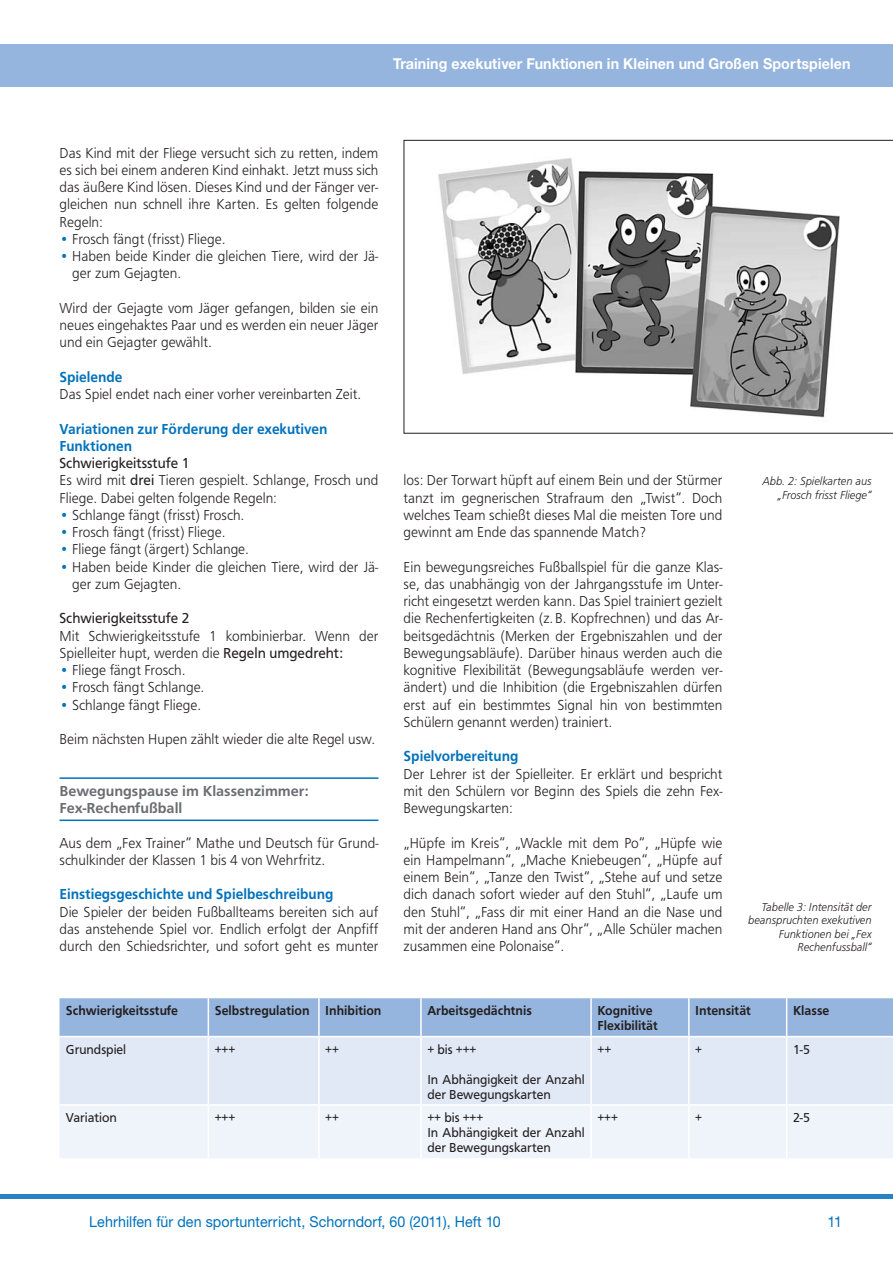
<style>
.page{position:relative;width:893px;height:1263px;background:#fff}
.page>*{position:absolute;margin:0;border:0;box-sizing:border-box;transform-origin:0 0}
.t1{font:300 15px/17.2px "Frutus T";color:#231f20;text-align:justify;scale:.95 1}
.t2{font:500 15px/17.2px "Frutus T";color:#0072bc;scale:.95 1}
.t3{font:15px "Helvetica Neue CE";letter-spacing:.005em;color:#0072bc;scale:.95 1}
.t4{font:700 15px "Helvetica Neue CE";letter-spacing:.005em;color:#fff;scale:.95 1}
.t5{font:500 15px/17.2px "Frutus T";color:#6c6d70}
.t6{font:15px "Frutus T";color:#231f20;scale:.95 1}
.t7{font:13.5px/15px "Frutus T";color:#231f20;scale:.95 1}
.t8{font:500 13.5px/15px "Frutus T";color:#231f20;scale:.95 1}
.t9{font:italic 300 12px/13.5px "Frutus T";color:#231f20;text-align:right;scale:.95 1}
.s1{color:#0072bc}
.s2{font-weight:400}
</style>
<div class="page">
<div style="left:0;top:1194px;width:893px;height:5px;background:#2783c5"></div>
<div style="left:0;top:44px;width:893px;height:43px;background:#95b5de"></div>
<hr style="left:60px;top:777px;width:318px;height:2px;background:#0072bc">
<hr style="left:60px;top:819px;width:318px;height:2px;background:#0072bc">
<svg style="left:404px;top:140px;width:489px;height:294px"></svg>
<div style="left:60px;top:998px;width:833px;height:38px;background:#95b5de"></div>
<div style="left:60px;top:1037px;width:833px;height:67px;background:#e1e9f6"></div>
<div style="left:60px;top:1106px;width:833px;height:52px;background:#eff4fa"></div>
<hr style="left:208px;top:1037px;width:1px;height:67px;background:#fff">
<hr style="left:318px;top:1037px;width:2px;height:67px;background:#fff">
<hr style="left:420px;top:1037px;width:2px;height:67px;background:#fff">
<hr style="left:590px;top:1037px;width:2px;height:67px;background:#fff">
<hr style="left:688px;top:1037px;width:2px;height:67px;background:#fff">
<hr style="left:786px;top:1037px;width:1px;height:67px;background:#fff">
<hr style="left:208px;top:1106px;width:1px;height:52px;background:#fff">
<hr style="left:318px;top:1106px;width:2px;height:52px;background:#fff">
<hr style="left:420px;top:1106px;width:2px;height:52px;background:#fff">
<hr style="left:590px;top:1106px;width:2px;height:52px;background:#fff">
<hr style="left:688px;top:1106px;width:2px;height:52px;background:#fff">
<hr style="left:786px;top:1106px;width:1px;height:52px;background:#fff">
<hr style="left:208px;top:998px;width:1px;height:38px;background:#fff">
<hr style="left:318px;top:998px;width:2px;height:38px;background:#fff">
<hr style="left:420px;top:998px;width:2px;height:38px;background:#fff">
<hr style="left:590px;top:998px;width:2px;height:38px;background:#fff">
<hr style="left:688px;top:998px;width:2px;height:38px;background:#fff">
<hr style="left:786px;top:998px;width:1px;height:38px;background:#fff">
<p class="t4" style="left:393px;top:54px;width:483px">Training exekutiver Funktionen in Kleinen und Großen Sportspielen</p>
<p class="t1" style="left:60px;top:144px;width:337px">Das Kind mit der Fliege versucht sich zu retten, indem es sich bei einem anderen Kind einhakt. Jetzt muss sich das äußere Kind lösen. Dieses Kind und der Fänger ver&shy;gleichen nun schnell ihre Karten. Es gelten folgende Regeln:</p>
<p class="t1" style="left:60px;top:230px;width:176px"><span class="s1">•</span> Frosch fängt (frisst) Fliege.</p>
<p class="t1" style="left:72px;top:247px;width:324px;text-indent:-13px"><span class="s1">•</span> Haben beide Kinder die gleichen Tiere, wird der Jä&shy;ger zum Gejagten.</p>
<p class="t1" style="left:60px;top:299px;width:337px">Wird der Gejagte vom Jäger gefangen, bilden sie ein neues eingehaktes Paar und es werden ein neuer Jäger und ein Gejagter gewählt.</p>
<p class="t2" style="left:60px;top:368px;width:68px">Spielende</p>
<p class="t1" style="left:60px;top:385px;width:319px">Das Spiel endet nach einer vorher vereinbarten Zeit.</p>
<p class="t2" style="left:60px;top:420px;width:284px">Variationen zur Förderung der exekutiven<br>Funktionen</p>
<p class="t1" style="left:60px;top:454px;width:337px;text-align:left"><span class="s2">Schwierigkeitsstufe 1<br></span>Es wird mit <span class="s2">drei</span> Tieren gespielt. Schlange, Frosch und<br>Fliege. Dabei gelten folgende Regeln:</p>
<p class="t1" style="left:60px;top:506px;width:196px"><span class="s1">•</span> Schlange fängt (frisst) Frosch.</p>
<p class="t1" style="left:60px;top:523px;width:176px"><span class="s1">•</span> Frosch fängt (frisst) Fliege.</p>
<p class="t1" style="left:60px;top:540px;width:201px"><span class="s1">•</span> Fliege fängt (ärgert) Schlange.</p>
<p class="t1" style="left:72px;top:558px;width:324px;text-indent:-13px"><span class="s1">•</span> Haben beide Kinder die gleichen Tiere, wird der Jä&shy;ger zum Gejagten.</p>
<p class="t6" style="left:60px;top:610px;width:138px">Schwierigkeitsstufe 2</p>
<p class="t1" style="left:60px;top:627px;width:337px">Mit Schwierigkeitsstufe 1 kombinierbar. Wenn der<br>Spielleiter hupt, werden die <span class="s2">Regeln umgedreht:</span></p>
<p class="t1" style="left:60px;top:661px;width:134px"><span class="s1">•</span> Fliege fängt Frosch.</p>
<p class="t1" style="left:60px;top:678px;width:154px"><span class="s1">•</span> Frosch fängt Schlange.</p>
<p class="t1" style="left:60px;top:696px;width:151px"><span class="s1">•</span> Schlange fängt Fliege.</p>
<p class="t1" style="left:60px;top:730px;width:334px">Beim nächsten Hupen zählt wieder die alte Regel usw.</p>
<p class="t5" style="left:60px;top:782px;width:251px">Bewegungspause im Klassenzimmer:<br>Fex-Rechenfußball</p>
<p class="t1" style="left:60px;top:834px;width:337px">Aus dem „Fex Trainer“ Mathe und Deutsch für Grund&shy;schulkinder der Klassen 1 bis 4 von Wehrfritz.</p>
<p class="t2" style="left:60px;top:885px;width:290px">Einstiegsgeschichte und Spielbeschreibung</p>
<p class="t1" style="left:60px;top:903px;width:337px">Die Spieler der beiden Fußballteams bereiten sich auf das anstehende Spiel vor. Endlich erfolgt der Anpfiff durch den Schiedsrichter, und sofort geht es munter</p>
<p class="t1" style="left:404px;top:471px;width:337px">los: Der Torwart hüpft auf einem Bein und der Stürmer tanzt im gegnerischen Strafraum den „Twist“. Doch welches Team schießt dieses Mal die meisten Tore und gewinnt am Ende das spannende Match?</p>
<p class="t1" style="left:404px;top:558px;width:337px">Ein bewegungsreiches Fußballspiel für die ganze Klas&shy;se, das unabhängig von der Jahrgangsstufe im Unter&shy;richt eingesetzt werden kann. Das Spiel trainiert gezielt die Rechenfertigkeiten (z.B. Kopfrechnen) und das Ar&shy;beitsgedächtnis (Merken der Ergebniszahlen und der Bewegungsabläufe). Darüber hinaus werden auch die kognitive Flexibilität (Bewegungsabläufe werden ver&shy;ändert) und die Inhibition (die Ergebniszahlen dürfen erst auf ein bestimmtes Signal hin von bestimmten Schülern genannt werden) trainiert.</p>
<p class="t2" style="left:404px;top:747px;width:122px">Spielvorbereitung</p>
<p class="t1" style="left:404px;top:765px;width:337px">Der Lehrer ist der Spielleiter. Er erklärt und bespricht mit den Schülern vor Beginn des Spiels die zehn Fex-Bewegungskarten:</p>
<p class="t1" style="left:404px;top:834px;width:337px">„Hüpfe im Kreis“, „Wackle mit dem Po“, „Hüpfe wie ein Hampelmann“, „Mache Kniebeugen“, „Hüpfe auf einem Bein“, „Tanze den Twist“, „Stehe auf und setze dich danach sofort wieder auf den Stuhl“, „Laufe um den Stuhl“, „Fass dir mit einer Hand an die Nase und mit der anderen Hand ans Ohr“, „Alle Schüler machen zusammen eine Polonaise“.</p>
<p class="t9" style="left:762px;top:474px;width:116px">Abb. 2: Spielkarten aus „Frosch frisst Fliege“</p>
<p class="t9" style="left:748px;top:900px;width:132px">Tabelle 3: Intensität der beanspruchten exekutiven<br>Funktionen bei „Fex<br>Rechenfussball“</p>
<p class="t8" style="left:66px;top:1003px;width:120px">Schwierigkeitsstufe</p>
<p class="t8" style="left:215px;top:1003px;width:177px">Selbstregulation Inhibition</p>
<p class="t8" style="left:427px;top:1003px;width:112px">Arbeitsgedächtnis</p>
<p class="t8" style="left:597px;top:1003px;width:65px">Kognitive<br>Flexibilität</p>
<p class="t8" style="left:695px;top:1003px;width:60px">Intensität</p>
<p class="t8" style="left:793px;top:1003px;width:40px">Klasse</p>
<p class="t7" style="left:66px;top:1041px;width:65px">Grundspiel</p>
<p class="t7" style="left:215px;top:1041px;width:23px">+++</p>
<p class="t7" style="left:325px;top:1041px;width:16px">++</p>
<p class="t7" style="left:427px;top:1041px;width:53px">+ bis +++</p>
<p class="t7" style="left:427px;top:1071px;width:167px">In Abhängigkeit der Anzahl der Bewegungskarten</p>
<p class="t7" style="left:597px;top:1041px;width:16px">++</p>
<p class="t7" style="left:695px;top:1041px;width:9px">+</p>
<p class="t7" style="left:793px;top:1041px;width:19px">1-5</p>
<p class="t7" style="left:66px;top:1109px;width:55px">Variation</p>
<p class="t7" style="left:215px;top:1109px;width:23px">+++</p>
<p class="t7" style="left:325px;top:1109px;width:16px">++</p>
<p class="t7" style="left:427px;top:1109px;width:167px">++ bis +++<br>In Abhängigkeit der Anzahl der Bewegungskarten</p>
<p class="t7" style="left:597px;top:1109px;width:23px">+++</p>
<p class="t7" style="left:695px;top:1109px;width:9px">+</p>
<p class="t7" style="left:793px;top:1109px;width:19px">2-5</p>
<p class="t3" style="left:89px;top:1213px;width:435px">Lehrhilfen für den sportunterricht, Schorndorf, 60 (2011), Heft 10</p>
<p class="t3" style="left:827px;top:1213px;width:17px">11</p>
</div>
